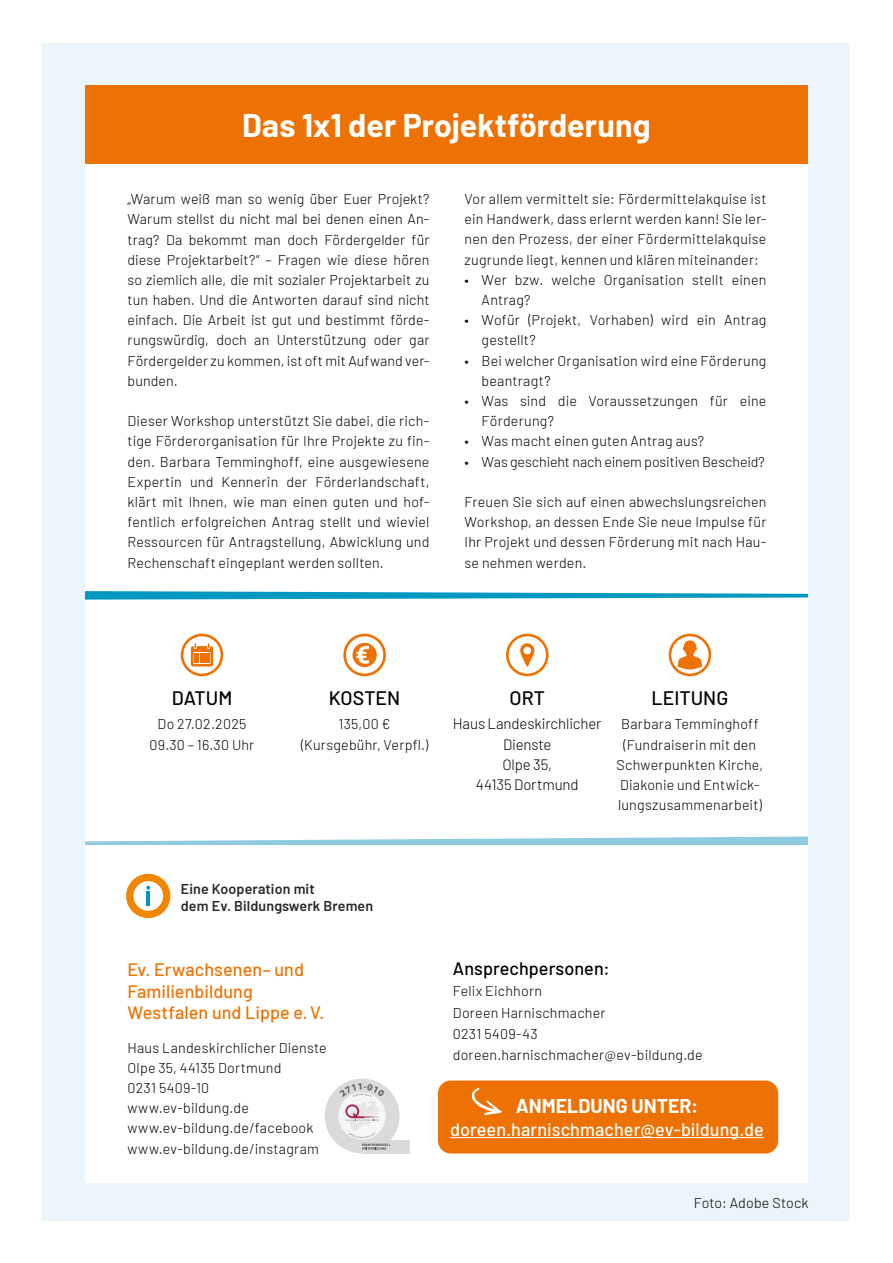
<style>
.page{position:relative;width:893px;height:1263px;background:#fff}
.page>*{position:absolute;margin:0;border:0;box-sizing:border-box;transform-origin:0 0}
.t1{font:700 32.1px "Barlow";letter-spacing:.005em;color:#fff}
.t2{font:500 19.5px "Barlow";color:#000}
.t3{font:700 19.5px "Barlow";color:#fff}
.t4{font:500 18px/21.6px "Barlow";letter-spacing:.005em;color:#ee7203}
.t5{font:500 18px "Barlow";letter-spacing:.005em;color:#fff}
.t6{font:500 18px "Barlow";letter-spacing:.005em;color:#000}
.t7{font:300 15px/20.2px "Barlow";letter-spacing:-.005em;color:#000;text-align:center}
.t8{font:300 14.25px/20.2px "Barlow";letter-spacing:.015em;color:#000}
.t9{font:600 14.25px/17.1px "Barlow";letter-spacing:.01em;color:#282827}
.t10{font:300 14.25px "Barlow";letter-spacing:-.005em;color:#000}
</style>
<div class="page">
<div style="left:43px;top:43px;width:807px;height:1177px;background:#ebf5fa"></div>
<div style="left:85px;top:134px;width:723px;height:1048px;background:#fff"></div>
<div style="left:85px;top:85px;width:723px;height:79px;background:#ee7203"></div>
<svg style="left:182px;top:635px;width:40px;height:40px"></svg>
<div style="left:181px;top:634px;width:42px;height:42px;border:3px solid #ee7203;border-radius:50%"></div>
<svg style="left:191px;top:643px;width:22px;height:23px"></svg>
<svg style="left:345px;top:635px;width:40px;height:40px"></svg>
<div style="left:343px;top:634px;width:43px;height:42px;border:3px solid #ee7203;border-radius:50%"></div>
<svg style="left:352px;top:643px;width:25px;height:24px"></svg>
<div style="left:506px;top:634px;width:43px;height:42px;border:3px solid #ee7203;border-radius:50%"></div>
<svg style="left:520px;top:643px;width:15px;height:24px"></svg>
<svg style="left:670px;top:635px;width:40px;height:40px"></svg>
<div style="left:669px;top:634px;width:42px;height:42px;border:3px solid #ee7203;border-radius:50%"></div>
<svg style="left:678px;top:640px;width:24px;height:29px"></svg>
<div style="left:126px;top:874px;width:44px;height:44px;background:#f18700;border-radius:50%"></div>
<div style="left:133px;top:881px;width:30px;height:30px;background:#fff;border-radius:50%"></div>
<svg style="left:146px;top:886px;width:4px;height:4px"></svg>
<hr style="left:147px;top:892px;width:3px;height:14px;background:#0097c0">
<svg style="left:85px;top:591px;width:723px;height:9px"></svg>
<svg style="left:85px;top:836px;width:723px;height:9px"></svg>
<div style="left:438px;top:1080px;width:340px;height:73px;background:#ee7203;border-radius:13px"></div>
<svg style="left:472px;top:1088px;width:30px;height:27px"></svg>
<hr style="left:450px;top:1137px;width:314px;height:1px;background:#fff">
<div style="left:362px;top:1140px;width:48px;height:13px;background:#dadada"></div>
<svg style="left:325px;top:1078px;width:74px;height:75px"></svg>
<h1 class="t1" style="left:242px;top:101px;width:410px">Das 1x1 der Projektförderung</h1>
<p class="t8" style="left:128px;top:188px;width:303px;text-align:justify">„Warum weiß man so wenig über Euer Projekt?<br>Warum stellst du nicht mal bei denen einen An&shy;trag? Da bekommt man doch Fördergelder für diese Projektarbeit?“ – Fragen wie diese hören so ziemlich alle, die mit sozialer Projektarbeit zu tun haben. Und die Antworten darauf sind nicht einfach. Die Arbeit ist gut und bestimmt förde&shy;rungswürdig, doch an Unterstützung oder gar Fördergelder zu kommen, ist oft mit Aufwand ver&shy;bunden.</p>
<p class="t8" style="left:128px;top:410px;width:303px;text-align:justify">Dieser Workshop unterstützt Sie dabei, die rich&shy;tige Förderorganisation für Ihre Projekte zu fin&shy;den. Barbara Temminghoff, eine ausgewiesene Expertin und Kennerin der Förderlandschaft, klärt mit Ihnen, wie man einen guten und hof&shy;fentlich erfolgreichen Antrag stellt und wieviel Ressourcen für Antragstellung, Abwicklung und Rechenschaft eingeplant werden sollten.</p>
<p class="t8" style="left:465px;top:188px;width:303px;text-align:justify">Vor allem vermittelt sie: Fördermittelakquise ist ein Handwerk, dass erlernt werden kann! Sie ler&shy;nen den Prozess, der einer Fördermittelakquise zugrunde liegt, kennen und klären miteinander:</p>
<p class="t8" style="left:482px;top:268px;width:286px;text-indent:-17px">• Wer bzw. welche Organisation stellt einen<br>Antrag?</p>
<p class="t8" style="left:482px;top:309px;width:286px;text-indent:-17px">• Wofür (Projekt, Vorhaben) wird ein Antrag gestellt?</p>
<p class="t8" style="left:482px;top:349px;width:286px;text-indent:-17px">• Bei welcher Organisation wird eine Förderung beantragt?</p>
<p class="t8" style="left:482px;top:390px;width:286px;text-indent:-17px">• Was sind die Voraussetzungen für eine<br>Förderung?</p>
<p class="t8" style="left:465px;top:430px;width:241px">• Was macht einen guten Antrag aus?</p>
<p class="t10" style="left:465px;top:451px;width:302px">• Was geschieht nach einem positiven Bescheid?</p>
<p class="t8" style="left:465px;top:491px;width:303px;text-align:justify">Freuen Sie sich auf einen abwechslungsreichen Workshop, an dessen Ende Sie neue Impulse für Ihr Projekt und dessen Förderung mit nach Hau&shy;se nehmen werden.</p>
<h2 class="t2" style="left:172px;top:683px;width:62px">DATUM</h2>
<p class="t8" style="left:150px;top:713px;width:106px;text-align:center">Do 27.02.2025<br>09.30 – 16.30 Uhr</p>
<h2 class="t2" style="left:329px;top:683px;width:73px">KOSTEN</h2>
<p class="t8" style="left:301px;top:713px;width:129px;text-align:center">135,00 € (Kursgebühr, Verpfl.)</p>
<h2 class="t2" style="left:510px;top:683px;width:37px">ORT</h2>
<p class="t7" style="left:453px;top:713px;width:150px">Haus Landeskirchlicher<br>Dienste<br>Olpe 35,<br>44135 Dortmund</p>
<h2 class="t2" style="left:652px;top:683px;width:78px">LEITUNG</h2>
<p class="t8" style="left:617px;top:713px;width:148px;text-align:center">Barbara Temminghoff (Fundraiserin mit den<br>Schwerpunkten Kirche,<br>Diakonie und Entwick&shy;lungszusammenarbeit)</p>
<p class="t9" style="left:181px;top:879px;width:194px">Eine Kooperation mit<br>dem Ev. Bildungswerk Bremen</p>
<p class="t4" style="left:128px;top:957px;width:198px">Ev. Erwachsenen– und<br>Familienbildung<br>Westfalen und Lippe e.V.</p>
<p class="t8" style="left:128px;top:1036px;width:201px">Haus Landeskirchlicher Dienste<br>Olpe 35, 44135 Dortmund<br>0231 5409-10 www.ev-bildung.de www.ev-bildung.de/facebook www.ev-bildung.de/instagram</p>
<p class="t6" style="left:453px;top:955px;width:158px">Ansprechpersonen:</p>
<p class="t8" style="left:453px;top:979px;width:251px;line-height:21.3px">Felix Eichhorn<br>Doreen Harnischmacher<br>0231 5409-43 doreen.harnischmacher@ev-bildung.de</p>
<h2 class="t3" style="left:516px;top:1092px;width:184px">ANMELDUNG UNTER:</h2>
<p class="t5" style="left:450px;top:1117px;width:315px">doreen.harnischmacher@ev-bildung.de</p>
<p class="t8" style="left:694px;top:1192px;width:116px">Foto: Adobe Stock</p>
</div>
